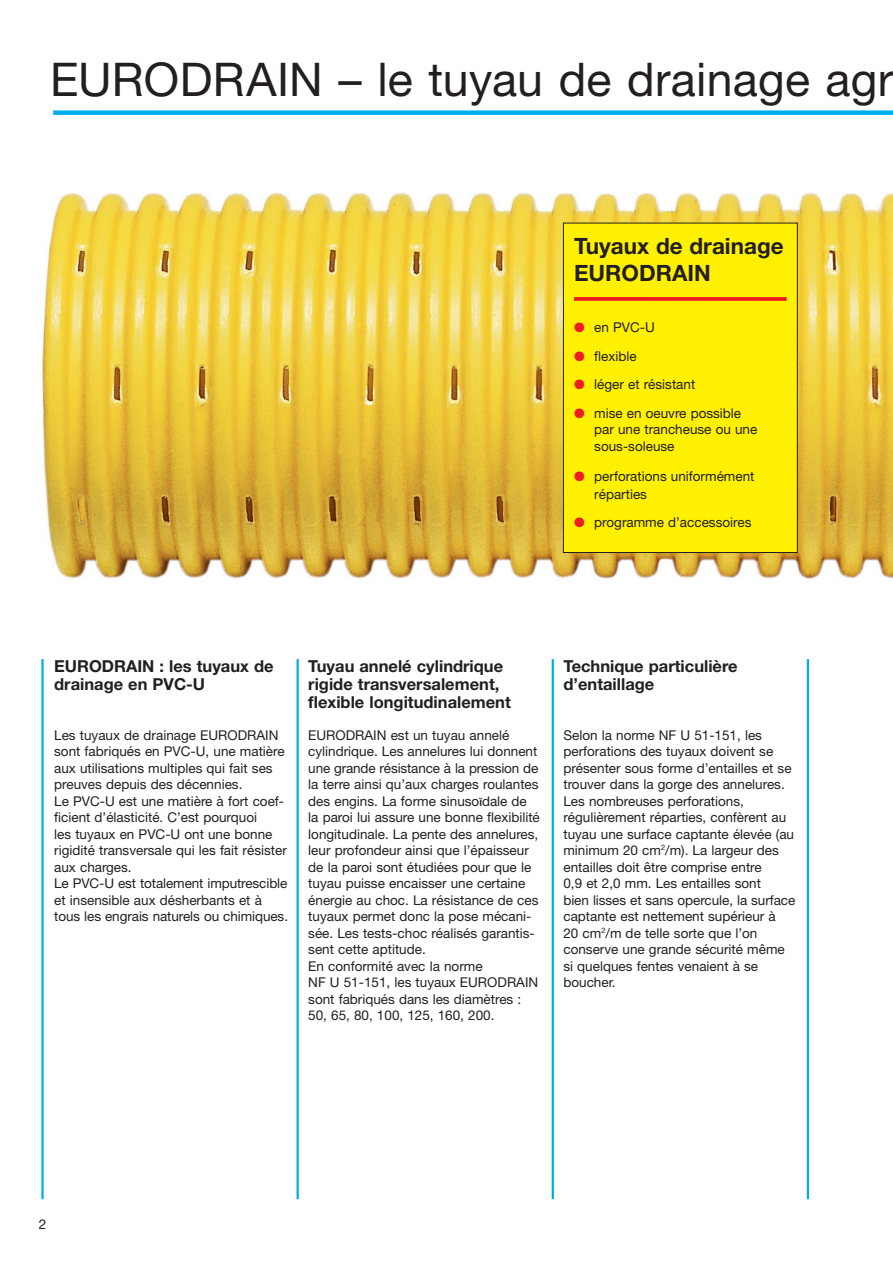
<style>
.page{position:relative;width:893px;height:1263px;background:#fff}
.page>*{position:absolute;margin:0;border:0;box-sizing:border-box;transform-origin:0 0}
.t1{font:46.5px "Helvetica Neue";letter-spacing:.005em;color:#231f20}
.t2{font:700 22.5px/27px "Helvetica Neue";color:#231f20}
.t3{font:700 16.5px/18px "Helvetica Neue";color:#231f20}
.t4{font:13.5px/16.5px "Helvetica Neue";color:#231f20}
.s1{color:#ee1d23}
.s2{font-weight:700;font-size:9px}
</style>
<div class="page">
<img style="left:42px;top:192px;width:851px;height:387px">
<div style="left:53px;top:110px;width:840px;height:5px;background:#00aeef"></div>
<hr style="left:297px;top:659px;width:2px;height:540px;background:#00aeef">
<hr style="left:41px;top:659px;width:3px;height:540px;background:#00aeef">
<hr style="left:552px;top:659px;width:2px;height:540px;background:#00aeef">
<hr style="left:807px;top:659px;width:2px;height:540px;background:#00aeef">
<div style="left:563px;top:223px;width:234px;height:329px;background:#fff101"></div>
<div style="left:563px;top:223px;width:235px;height:330px;border:1px solid #231f20"></div>
<svg style="left:574px;top:297px;width:213px;height:4px"></svg>
<h1 class="t1" style="left:50px;top:62px;width:845px">EURODRAIN – le tuyau de drainage agr</h1>
<h2 class="t2" style="left:574px;top:235px;width:211px">Tuyaux de drainage<br>EURODRAIN</h2>
<p class="t4" style="left:574px;top:320px;width:82px"><span class="s1">●</span> en PVC-U</p>
<p class="t4" style="left:574px;top:349px;width:64px"><span class="s1">●</span> flexible</p>
<p class="t4" style="left:574px;top:377px;width:123px"><span class="s1">●</span> léger et résistant</p>
<p class="t4" style="left:594px;top:406px;width:165px;text-indent:-20px"><span class="s1">●</span> mise en oeuvre possible par une trancheuse ou une sous-soleuse</p>
<p class="t4" style="left:594px;top:468px;width:162px;line-height:18px;text-indent:-20px"><span class="s1">●</span> perforations uniformément réparties</p>
<p class="t4" style="left:574px;top:515px;width:179px"><span class="s1">●</span> programme d’accessoires</p>
<p class="t3" style="left:54px;top:659px;width:221px">EURODRAIN : les tuyaux de drainage en PVC-U</p>
<p class="t4" style="left:54px;top:728px;width:235px">Les tuyaux de drainage EURODRAIN sont fabriqués en PVC-U, une matière aux utilisations multiples qui fait ses preuves depuis des décennies.<br>Le PVC-U est une matière à fort coef&shy;ficient d’élasticité. C’est pourquoi<br>les tuyaux en PVC-U ont une bonne rigidité transversale qui les fait résister aux charges.<br>Le PVC-U est totalement imputrescible et insensible aux désherbants et à tous les engrais naturels ou chimiques.</p>
<p class="t3" style="left:308px;top:659px;width:204px">Tuyau annelé cylindrique rigide transversalement, flexible longitudinalement</p>
<p class="t4" style="left:308px;top:728px;width:233px">EURODRAIN est un tuyau annelé cylindrique. Les annelures lui donnent une grande résistance à la pression de la terre ainsi qu’aux charges roulantes des engins. La forme sinuso<span class="s2">Ï</span>dale de la paroi lui assure une bonne flexibilité longitudinale. La pente des annelures, leur profondeur ainsi que l’épaisseur de la paroi sont étudiées pour que le tuyau puisse encaisser une certaine énergie au choc. La résistance de ces tuyaux permet donc la pose mécani&shy;sée. Les tests-choc réalisés garantis&shy;sent cette aptitude.<br>En conformité avec la norme<br>NF U 51-151, les tuyaux EURODRAIN sont fabriqués dans les diamètres :<br>50, 65, 80, 100, 125, 160, 200.</p>
<p class="t3" style="left:563px;top:659px;width:176px">Technique particulière d’entaillage</p>
<p class="t4" style="left:563px;top:728px;width:233px">Selon la norme NF U 51-151, les perforations des tuyaux doivent se présenter sous forme d’entailles et se trouver dans la gorge des annelures.<br>Les nombreuses perforations, régulièrement réparties, confèrent au tuyau une surface captante élevée (au minimum 20 cm<sup>2</sup>/m). La largeur des entailles doit être comprise entre<br>0,9 et 2,0 mm. Les entailles sont<br>bien lisses et sans opercule, la surface captante est nettement supérieur à<br>20 cm<sup>2</sup>/m de telle sorte que l’on conserve une grande sécurité même si quelques fentes venaient à se boucher.</p>
<p class="t4" style="left:39px;top:1217px;width:9px">2</p>
</div>
